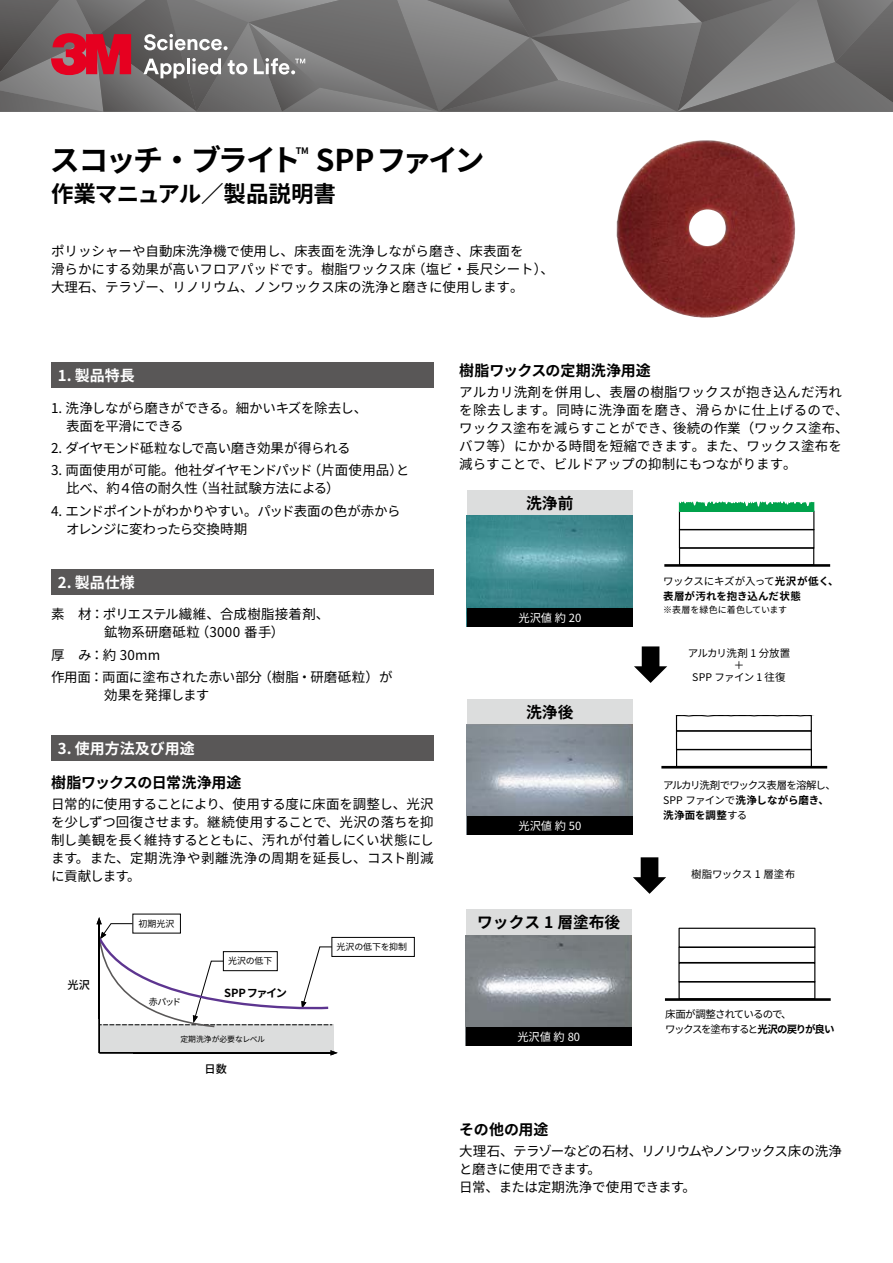
<style>
.page{position:relative;width:893px;height:1263px;background:#fff}
.page>*{position:absolute;margin:0;border:0;box-sizing:border-box;transform-origin:0 0}
.t1{font:700 30px "Noto Sans CJ Kjp";letter-spacing:-.09em;color:#000}
.t2{font:700 30px "Noto Sans CJ Kjp";letter-spacing:-.06em;color:#000}
.t3{font:700 22.5px "Noto Sans CJ Kjp";letter-spacing:-.01em;color:#000}
.t4{font:700 15.75px "Noto Sans CJ Kjp";color:#000}
.t5{font:700 15px "Noto Sans CJ Kjp";letter-spacing:-.02em;color:#000}
.t6{font:700 15px "Noto Sans CJ Kjp";color:#fff}
.t7{font:13.5px/18px "Noto Sans CJ Kjp";color:#000}
.t8{font:13.5px/18px "Noto Sans CJ Kjp";letter-spacing:-.045em;color:#000}
.t9{font:13.5px/18px "Noto Sans CJ Kjp";letter-spacing:-.04em;color:#000}
.t10{font:13.5px/18px "Noto Sans CJ Kjp";letter-spacing:-.03em;color:#000}
.t11{font:13.5px "Noto Sans CJ Kjp";letter-spacing:-.035em;color:#000}
.t12{font:11.25px "Noto Sans CJ Kjp";color:#fff}
.t13{font:700 11.25px "Noto Sans CJ Kjp";letter-spacing:-.06em;color:#000}
.t14{font:500 11.25px "Noto Sans CJ Kjp";color:#000}
.t15{font:10.5px/15px "Noto Sans CJ Kjp";letter-spacing:-.105em;color:#000}
.t16{font:10.5px/15px "Noto Sans CJ Kjp";letter-spacing:-.095em;color:#000}
.t17{font:700 10.5px/15px "Noto Sans CJ Kjp";letter-spacing:.01em;color:#000}
.t18{font:10.5px/12px "Noto Sans CJ Kjp";letter-spacing:-.045em;color:#000;text-align:center}
.t19{font:10.5px "Noto Sans CJ Kjp";letter-spacing:-.005em;color:#000}
.t20{font:9px "Noto Sans CJ Kjp";letter-spacing:-.01em;color:#000}
.t21{font:700 9px "Noto Sans CJ Kjp";color:#000}
.t22{font:7.8px "Noto Sans CJ Kjp";color:#000}
.s1{font-weight:400}
.s2{font-weight:700}
</style>
<div class="page">
<svg style="left:0;top:0;width:893px;height:112px;background:#777071"></svg>
<div style="left:51px;top:569px;width:383px;height:26px;background:#595757"></div>
<img style="left:617px;top:140px;width:178px;height:178px">
<div style="left:51px;top:363px;width:383px;height:25px;background:#595757"></div>
<div style="left:99px;top:1025px;width:234px;height:28px;background:#dcdddd"></div>
<hr style="left:99px;top:1052px;width:233px;height:1px;background:#000">
<svg style="left:330px;top:1050px;width:8px;height:5px"></svg>
<div style="left:332px;top:937px;width:82px;height:19px;border:1px solid #000"></div>
<svg style="left:97px;top:917px;width:235px;height:111px"></svg>
<hr style="left:99px;top:922px;width:1px;height:131px;background:#000">
<div style="left:51px;top:735px;width:383px;height:26px;background:#595757"></div>
<svg style="left:634px;top:646px;width:33px;height:37px"></svg>
<div style="left:467px;top:490px;width:166px;height:26px;background:#dcdddd"></div>
<img style="left:467px;top:516px;width:166px;height:92px">
<div style="left:467px;top:608px;width:166px;height:18px;background:#000"></div>
<hr style="left:664px;top:564px;width:166px;height:3px;background:#000">
<div style="left:679px;top:547px;width:135px;height:18px;border:1px solid #000"></div>
<div style="left:679px;top:529px;width:135px;height:20px;border:1px solid #000"></div>
<div style="left:679px;top:511px;width:135px;height:19px;border:1px solid #000"></div>
<div style="left:679px;top:502px;width:135px;height:10px;border:1px solid #00a24b"></div>
<svg style="left:678px;top:501px;width:137px;height:10px"></svg>
<div style="left:467px;top:699px;width:166px;height:25px;background:#dcdddd"></div>
<img style="left:467px;top:724px;width:166px;height:92px">
<div style="left:467px;top:816px;width:166px;height:19px;background:#000"></div>
<hr style="left:661px;top:766px;width:166px;height:2px;background:#000">
<div style="left:676px;top:749px;width:136px;height:18px;border:1px solid #000"></div>
<div style="left:676px;top:730px;width:136px;height:20px;border:1px solid #000"></div>
<div style="left:676px;top:715px;width:136px;height:17px;border:1px solid #000"></div>
<svg style="left:675px;top:715px;width:139px;height:1px"></svg>
<svg style="left:633px;top:857px;width:33px;height:37px"></svg>
<div style="left:466px;top:910px;width:166px;height:25px;background:#dcdddd"></div>
<img style="left:466px;top:935px;width:166px;height:92px">
<div style="left:466px;top:1027px;width:166px;height:19px;background:#000"></div>
<hr style="left:665px;top:998px;width:166px;height:3px;background:#000">
<div style="left:678px;top:981px;width:137px;height:18px;border:1px solid #000"></div>
<div style="left:678px;top:962px;width:137px;height:20px;border:1px solid #000"></div>
<div style="left:678px;top:947px;width:137px;height:16px;border:1px solid #000"></div>
<svg style="left:815px;top:928px;width:1px;height:16px"></svg>
<div style="left:678px;top:928px;width:137px;height:20px;border:1px solid #000"></div>
<h1 class="t1" style="left:50px;top:143px;width:252px">スコッチ・ブライト</h1>
<p class="t21" style="left:296px;top:146px;width:15px">TM</p>
<h1 class="t2" style="left:316px;top:143px;width:170px">SPPファイン</h1>
<h2 class="t3" style="left:51px;top:181px;width:287px">作業マニュアル／製品説明書</h2>
<p class="t7" style="left:51px;top:243px;width:504px">ポリッシャーや自動床洗浄機で使用し、床表面を洗浄しながら磨き、床表面を<br>滑らかにする効果が高いフロアパッドです。樹脂ワックス床（塩ビ・長尺シート）、大理石、テラゾー、リノリウム、ノンワックス床の洗浄と磨きに使用します。</p>
<p class="t6" style="left:58px;top:367px;width:79px">1. 製品特長</p>
<p class="t10" style="left:66px;top:399px;width:303px;text-indent:-15px">1. 洗浄しながら磨きができる。細かいキズを除去し、表面を平滑にできる</p>
<p class="t11" style="left:51px;top:440px;width:301px">2. ダイヤモンド砥粒なしで高い磨き効果が得られる</p>
<p class="t7" style="left:66px;top:462px;width:345px;text-indent:-15px">3. 両面使用が可能。他社ダイヤモンドパッド（片面使用品）と比べ、約４倍の耐久性（当社試験方法による）</p>
<p class="t9" style="left:66px;top:502px;width:336px;text-indent:-15px">4. エンドポイントがわかりやすい。パッド表面の色が赤からオレンジに変わったら交換時期</p>
<p class="t6" style="left:58px;top:574px;width:79px">2. 製品仕様</p>
<p class="t7" style="left:51px;top:606px;width:280px;text-align:center">素　材：ポリエステル繊維、合成樹脂接着剤、鉱物系研磨砥粒（3000 番手）</p>
<p class="t7" style="left:51px;top:644px;width:343px;line-height:22.2px">厚　み：約 30mm<br>作用面：両面に塗布された赤い部分（樹脂・研磨砥粒）が</p>
<p class="t7" style="left:104px;top:686px;width:107px">効果を発揮します</p>
<p class="t6" style="left:58px;top:740px;width:139px">3. 使用方法及び用途</p>
<p class="t5" style="left:51px;top:774px;width:192px">樹脂ワックスの日常洗浄用途</p>
<p class="t7" style="left:51px;top:796px;width:384px;text-align:justify">日常的に使用することにより、使用する度に床面を調整し、光沢を少しずつ回復させます。継続使用することで、光沢の落ちを抑制し美観を長く維持するとともに、汚れが付着しにくい状態にします。また、定期洗浄や剥離洗浄の周期を延長し、コスト削減に貢献します。</p>
<p class="t14" style="left:67px;top:978px;width:24px">光沢</p>
<p class="t20" style="left:139px;top:918px;width:37px">初期光沢</p>
<p class="t20" style="left:149px;top:997px;width:34px">赤パッド</p>
<p class="t20" style="left:228px;top:956px;width:46px">光沢の低下</p>
<p class="t13" style="left:224px;top:986px;width:64px">SPPファイン</p>
<p class="t22" style="left:180px;top:1035px;width:86px">定期洗浄が必要なレベル</p>
<p class="t14" style="left:205px;top:1062px;width:24px">日数</p>
<p class="t20" style="left:337px;top:941px;width:72px">光沢の低下を抑制</p>
<p class="t5" style="left:459px;top:362px;width:193px">樹脂ワックスの定期洗浄用途</p>
<p class="t7" style="left:459px;top:383px;width:391px">アルカリ洗剤を併用し、表層の樹脂ワックスが抱き込んだ汚れを除去します。同時に洗浄面を磨き、滑らかに仕上げるので、ワックス塗布を減らすことができ、後続の作業（ワックス塗布、バフ等）にかかる時間を短縮できます。また、ワックス塗布を減らすことで、ビルドアップの抑制にもつながります。</p>
<p class="t4" style="left:526px;top:494px;width:49px">洗浄前</p>
<p class="t12" style="left:518px;top:611px;width:64px">光沢値 約 20</p>
<p class="t4" style="left:526px;top:703px;width:49px">洗浄後</p>
<p class="t12" style="left:518px;top:819px;width:64px">光沢値 約 50</p>
<p class="t4" style="left:477px;top:914px;width:145px">ワックス 1 層塗布後</p>
<p class="t12" style="left:517px;top:1030px;width:64px">光沢値 約 80</p>
<p class="t17" style="left:663px;top:573px;width:177px"><span class="s1">ワックスにキズが入って</span>光沢が低く、表層が汚れを抱き込んだ状態</p>
<p class="t20" style="left:663px;top:605px;width:126px">※表層を緑色に着色しています</p>
<p class="t18" style="left:688px;top:647px;width:104px">アルカリ洗剤 1 分放置＋<br>SPP ファイン 1 往復</p>
<p class="t15" style="left:663px;top:778px;width:174px">アルカリ洗剤でワックス表層を溶解し、<br>SPP ファインで<span class="s2">洗浄しながら磨き、洗浄面を調整</span>する</p>
<p class="t19" style="left:691px;top:868px;width:106px">樹脂ワックス 1 層塗布</p>
<p class="t16" style="left:665px;top:1007px;width:171px">床面が調整されているので、<br>ワックスを塗布すると<span class="s2">光沢の戻りが良い</span></p>
<p class="t5" style="left:459px;top:1121px;width:91px">その他の用途</p>
<p class="t8" style="left:459px;top:1143px;width:384px">大理石、テラゾーなどの石材、リノリウムやノンワックス床の洗浄と磨きに使用できます。<br>日常、または定期洗浄で使用できます。</p>
</div>
